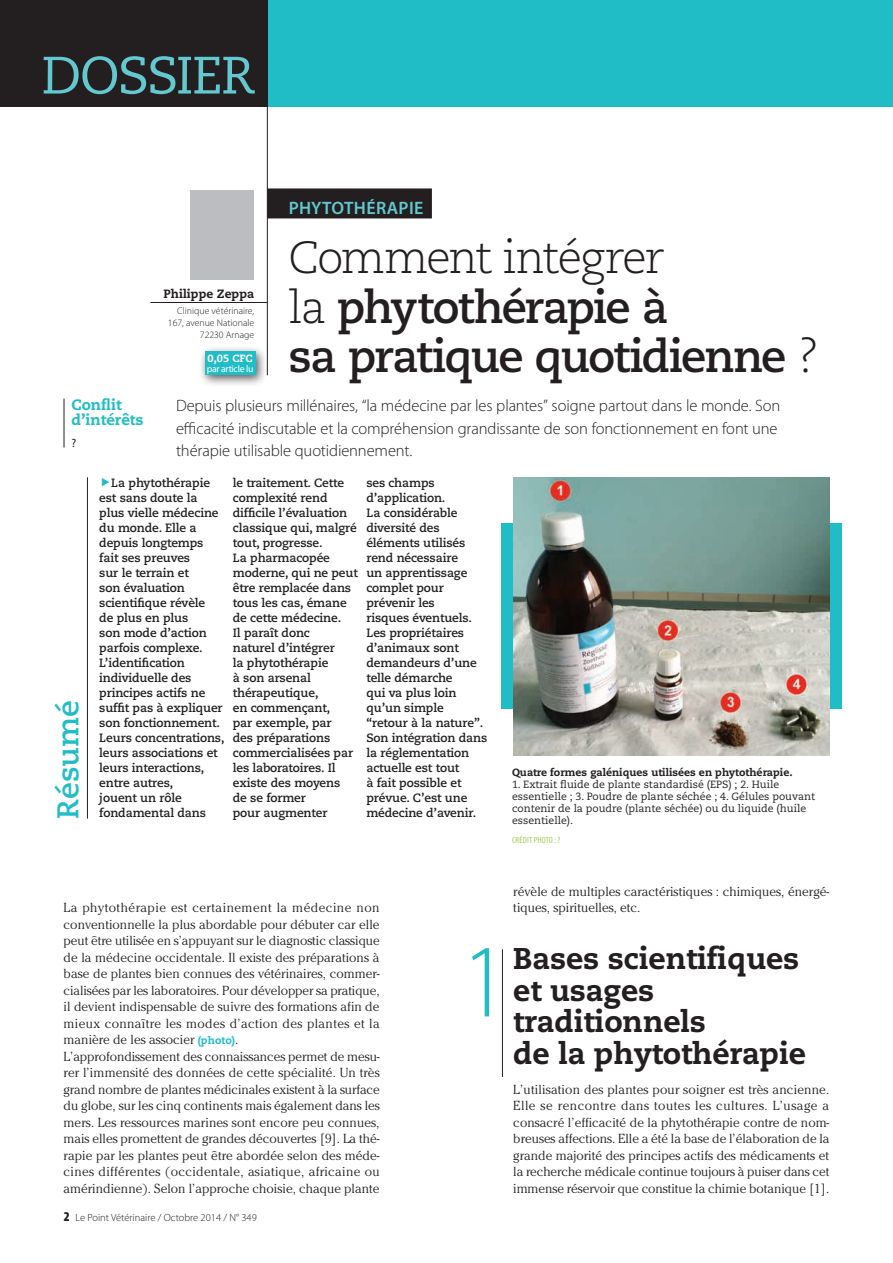
<style>
.page{position:relative;width:893px;height:1263px;background:#fff}
.page>*{position:absolute;margin:0;border:0;box-sizing:border-box;transform-origin:0 0}
.t1{font:300 condensed 105px "Myriad Pro";color:#21bdc6}
.t2{font:52.5px "Caecilia";color:#63c8cf}
.t3{font:700 45px/49.5px "Caecilia";letter-spacing:-.04em;color:#231f20}
.t4{font:800 30px/31.5px "Caecilia";letter-spacing:-.005em;color:#231f20}
.t5{font:700 30px "Caecilia";color:#21bdc6}
.t6{font:600 18px "Myriad Pro";letter-spacing:.02em;color:#63c8cf}
.t7{font:300 16.5px/22.5px "Myriad Pro";letter-spacing:-.01em;color:#231f20}
.t8{font:800 15px/15px "Caecilia";color:#21bdc6}
.t9{font:300 13.05px/16.5px "Cheltenham";color:#231f20}
.t10{font:700 12px/15px "Caecilia";letter-spacing:-.01em;color:#231f20}
.t11{font:800 12px "Caecilia";color:#231f20}
.t12{font:12px "Myriad Pro";color:#231f20}
.t13{font:10.5px/12px "Caecilia";color:#231f20}
.t14{font:800 10.5px "Caecilia";color:#231f20}
.t15{font:300 10.5px "Myriad Pro";color:#231f20}
.t16{font:800 10.5px "Caecilia";color:#fff}
.t17{font:300 9.75px/12px "Myriad Pro";color:#231f20;text-align:right}
.t18{font:9.75px "Myriad Pro";letter-spacing:-.03em;color:#fff}
.t19{font:condensed 9px "Myriad Pro";letter-spacing:.02em;color:#a8ca5b}
.s1{font-weight:300}
.s2{font-family:"Caecilia";font-weight:800;font-size:10.5px;color:#21bdc6}
.s3{font-weight:900;font-stretch:condensed;font-size:13.5px}
</style>
<div class="page">
<hr style="left:87px;top:477px;width:1px;height:342px;background:#231f20">
<hr style="left:64px;top:399px;width:1px;height:48px;background:#231f20">
<div style="left:501px;top:524px;width:341px;height:185px;background:#21bdc6"></div>
<hr style="left:502px;top:949px;width:1px;height:128px;background:#231f20">
<hr style="left:267px;top:0;width:1px;height:375px;background:#231f20">
<div style="left:267px;top:188px;width:165px;height:30px;background:#231f20"></div>
<hr style="left:150px;top:302px;width:117px;height:1px;background:#231f20">
<div style="left:191px;top:191px;width:63px;height:89px;background:#bcbdc0"></div>
<div style="left:199px;top:345px;width:69px;height:42px;background:#231f20;opacity:.75"></div>
<div style="left:205px;top:351px;width:51px;height:24px;background:#21bdc6"></div>
<div style="left:0;top:0;width:268px;height:106px;background:#231f20"></div>
<div style="left:273px;top:0;width:620px;height:106px;background:#21bdc6"></div>
<img style="left:514px;top:477px;width:315px;height:278px">
<h2 class="t2" style="left:41px;top:45px;width:215px">dossier</h2>
<h2 class="t2" style="left:147px;top:45px;width:33px">s</h2>
<p class="t11" style="left:164px;top:286px;width:92px">Philippe Zeppa</p>
<p class="t17" style="left:168px;top:305px;width:88px">Clinique vétérinaire,<br>167, avenue Nationale<br>72230 Arnage</p>
<p class="t16" style="left:207px;top:351px;width:47px">0,05 CFC</p>
<p class="t18" style="left:207px;top:363px;width:48px">par article lu</p>
<h3 class="t6" style="left:289px;top:197px;width:136px">PHYTOTHÉRAPIE</h3>
<h3 class="t3" style="left:288px;top:233px;width:532px"><span class="s1">Comment intégrer<br>la</span> phytothérapie à<br>sa pratique quotidienne <span class="s1">?</span></h3>
<p class="t8" style="left:71px;top:398px;width:74px">Conflit d’intérêts</p>
<p class="t12" style="left:71px;top:436px;width:6px">?</p>
<p class="t7" style="left:176px;top:394px;width:606px">Depuis plusieurs millénaires, “la médecine par les plantes” soigne partout dans le monde. Son efficacité indiscutable et la compréhension grandissante de son fonctionnement en font une thérapie utilisable quotidiennement.</p>
<h3 class="t5" style="left:50px;top:819px;width:120px;rotate:-90deg">Résumé</h3>
<p class="t10" style="left:99px;top:475px;width:127px;text-indent:12px">La phytothérapie est sans doute la plus vielle médecine du monde. Elle a depuis longtemps fait ses preuves<br>sur le terrain et<br>son évaluation scientifique révèle<br>de plus en plus<br>son mode d’action parfois complexe.<br>L’identification individuelle des principes actifs ne suffit pas à expliquer son fonctionnement.<br>Leurs concentrations, leurs associations et leurs interactions, entre autres,<br>jouent un rôle fondamental dans</p>
<p class="t10" style="left:233px;top:475px;width:127px">le traitement. Cette complexité rend difficile l’évaluation classique qui, malgré tout, progresse.<br>La pharmacopée moderne, qui ne peut être remplacée dans tous les cas, émane de cette médecine.<br>Il paraît donc<br>naturel d’intégrer<br>la phytothérapie<br>à son arsenal thérapeutique,<br>en commençant,<br>par exemple, par<br>des préparations commercialisées par les laboratoires. Il existe des moyens<br>de se former<br>pour augmenter</p>
<p class="t10" style="left:366px;top:475px;width:122px">ses champs d’application.<br>La considérable diversité des éléments utilisés rend nécessaire<br>un apprentissage complet pour prévenir les<br>risques éventuels.<br>Les propriétaires d’animaux sont demandeurs d’une telle démarche<br>qui va plus loin qu’un simple “retour à la nature”.<br>Son intégration dans la réglementation actuelle est tout<br>à fait possible et prévue. C’est une</p>
<p class="t10" style="left:366px;top:805px;width:111px">médecine d’avenir.</p>
<p class="t9" style="left:64px;top:899px;width:318px">La phytothérapie est certainement la médecine non conventionnelle la plus abordable pour débuter car elle peut être utilisée en s’appuyant sur le diagnostic classique de la médecine occidentale. Il existe des préparations à base de plantes bien connues des vétérinaires, commer&shy;cialisées par les laboratoires. Pour développer sa pratique, il devient indispensable de suivre des formations afin de mieux connaître les modes d’action des plantes et la manière de les associer <span class="s2">(photo)</span>.<br>L’approfondissement des connaissances permet de mesu&shy;rer l’immensité des données de cette spécialité. Un très grand nombre de plantes médicinales existent à la surface du globe, sur les cinq continents mais également dans les mers. Les ressources marines sont encore peu connues, mais elles promettent de grandes découvertes [9]. La thé&shy;rapie par les plantes peut être abordée selon des méde&shy;cines différentes (occidentale, asiatique, africaine ou amérindienne). Selon l’approche choisie, chaque plante</p>
<p class="t15" style="left:64px;top:1211px;width:195px"><span class="s3">2</span> Le Point Vétérinaire / Octobre 2014 / N° 349</p>
<h1 class="t1" style="left:464px;top:920px;width:39px">1</h1>
<p class="t14" style="left:512px;top:766px;width:282px">Quatre formes galéniques utilisées en phytothérapie.</p>
<p class="t13" style="left:512px;top:778px;width:305px">1. Extrait fluide de plante standardisé (EPS) ; 2. Huile essentielle ; 3. Poudre de plante séchée ; 4. Gélules pouvant contenir de la poudre (plante séchée) ou du liquide (huile essentielle).</p>
<p class="t19" style="left:512px;top:835px;width:50px">CRÉDIT PHOTO : ?</p>
<p class="t9" style="left:513px;top:883px;width:318px">révèle de multiples caractéristiques : chimiques, énergé&shy;tiques, spirituelles, etc.</p>
<h3 class="t4" style="left:513px;top:943px;width:294px">Bases scientifiques et usages traditionnels<br>de la phytothérapie</h3>
<p class="t9" style="left:513px;top:1081px;width:318px;text-align:justify">L’utilisation des plantes pour soigner est très ancienne.<br>Elle se rencontre dans toutes les cultures. L’usage a consacré l’efficacité de la phytothérapie contre de nom&shy;breuses affections. Elle a été la base de l’élaboration de la grande majorité des principes actifs des médicaments et la recherche médicale continue toujours à puiser dans cet immense réservoir que constitue la chimie botanique [1].</p>
</div>
